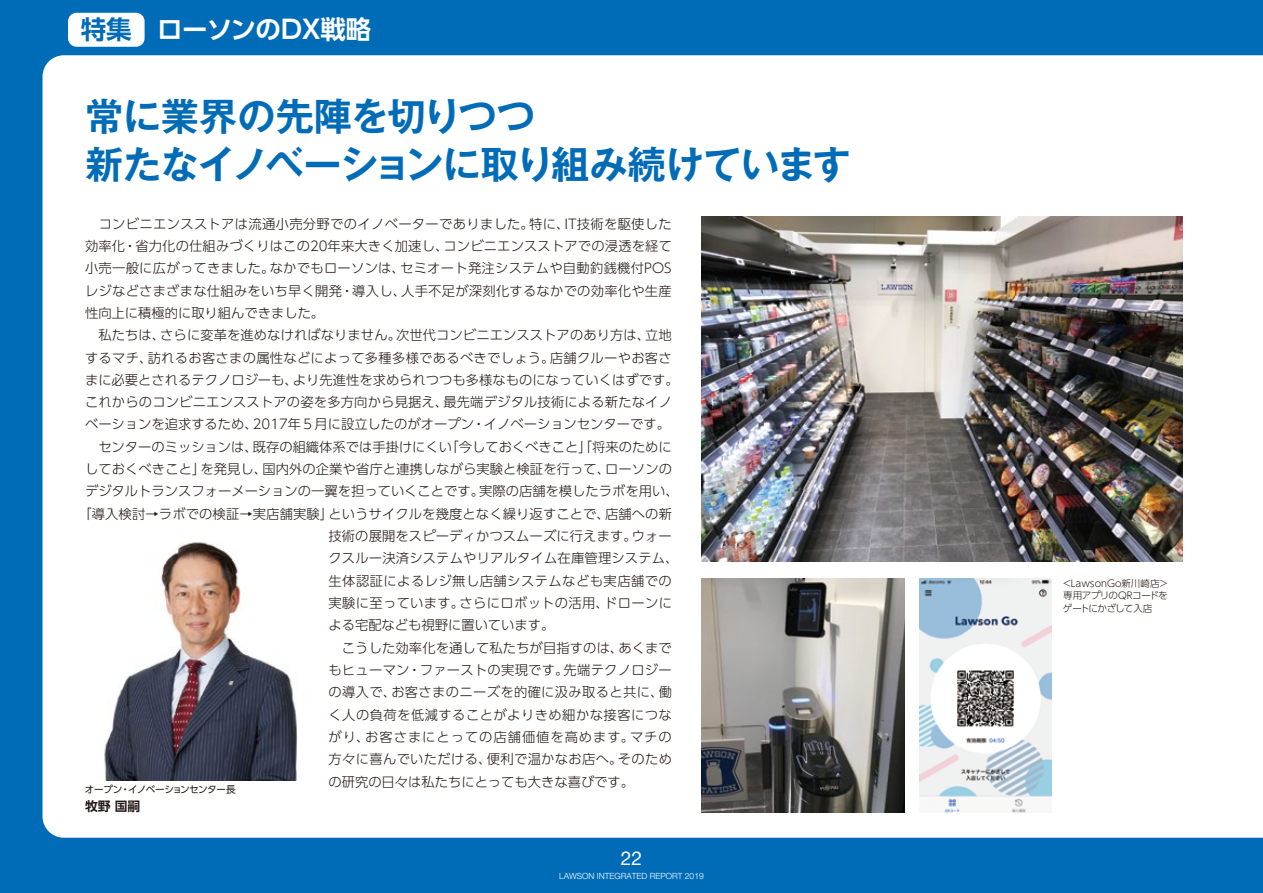
<style>
.page{position:relative;width:1263px;height:893px;background:#006cb8}
.page>*{position:absolute;margin:0;border:0;box-sizing:border-box;transform-origin:0 0}
.t1{font:700 38.25px/47.8px "Gothic MB101 Pro De";letter-spacing:-.02em;color:#006cb8}
.t2{font:700 25.5px "UD Shin Go Pro De";letter-spacing:-.005em;color:#fff}
.t3{font:700 25.5px "UD Shin Go Pro De";color:#006cb8}
.t4{font:19.2px "Helvetica Neue LT Std";color:#fff}
.t5{font:300 13.35px "UD Shin Go Pro";letter-spacing:.01em;color:#221815}
.t6{font:300 13.35px "UD Shin Go Pro";letter-spacing:.035em;color:#221815}
.t7{font:300 13.35px "UD Shin Go Pro";letter-spacing:.07em;color:#221815}
.t8{font:700 12.75px "UD Shin Go Pro De";color:#221815}
.t9{font:300 9.6px/12.8px "UD Shin Go Pro";letter-spacing:-.02em;color:#221815;text-align:justify}
.t10{font:9.6px "UD Shin Go Pro";letter-spacing:-.045em;color:#221815}
.t11{font:300 8.55px "Helvetica Neue LT Std";color:#fff}
</style>
<div class="page">
<div style="left:43px;top:55px;width:1220px;height:783px;background:#fff"></div>
<img style="left:702px;top:578px;width:202px;height:234px">
<img style="left:920px;top:578px;width:131px;height:234px">
<img style="left:85px;top:531px;width:226px;height:249px">
<img style="left:702px;top:217px;width:480px;height:344px">
<div style="left:68px;top:13px;width:77px;height:34px;background:#fff;border-radius:9px"></div>
<h2 class="t3" style="left:81px;top:9px;width:53px">特集</h2>
<h2 class="t2" style="left:157px;top:9px;width:216px">ローソンのDX戦略</h2>
<h1 class="t1" style="left:85px;top:88px;width:768px">常に業界の先陣を切りつつ<br>新たなイノベーションに取り組み続けています</h1>
<p class="t5" style="left:85px;top:213px;width:588px">　コンビニエンスストアは流通小売分野でのイノベーターでありました。特に、IT技術を駆使した</p>
<p class="t5" style="left:85px;top:235px;width:588px">効率化・省力化の仕組みづくりはこの20年来大きく加速し、コンビニエンスストアでの浸透を経て</p>
<p class="t5" style="left:85px;top:257px;width:588px">小売一般に広がってきました。なかでもローソンは、セミオート発注システムや自動釣銭機付POS</p>
<p class="t5" style="left:85px;top:280px;width:588px">レジなどさまざまな仕組みをいち早く開発・導入し、人手不足が深刻化するなかでの効率化や生産</p>
<p class="t5" style="left:85px;top:302px;width:241px">性向上に積極的に取り組んできました。</p>
<p class="t5" style="left:85px;top:324px;width:588px">　私たちは、さらに変革を進めなければなりません。次世代コンビニエンスストアのあり方は、立地</p>
<p class="t5" style="left:85px;top:347px;width:588px">するマチ、訪れるお客さまの属性などによって多種多様であるべきでしょう。店舗クルーやお客さ</p>
<p class="t5" style="left:85px;top:369px;width:595px">まに必要とされるテクノロジーも、より先進性を求められつつも多様なものになっていくはずです。</p>
<p class="t5" style="left:85px;top:391px;width:588px">これからのコンビニエンスストアの姿を多方向から見据え、最先端デジタル技術による新たなイノ</p>
<p class="t5" style="left:85px;top:414px;width:586px">ベーションを追求するため、2017年５月に設立したのがオープン・イノベーションセンターです。</p>
<p class="t5" style="left:85px;top:436px;width:588px">　センターのミッションは、既存の組織体系では手掛けにくい｢今しておくべきこと｣｢将来のために</p>
<p class="t5" style="left:85px;top:458px;width:588px">しておくべきこと｣を発見し、国内外の企業や省庁と連携しながら実験と検証を行って、ローソンの</p>
<p class="t5" style="left:85px;top:481px;width:595px">デジタルトランスフォーメーションの一翼を担っていくことです。実際の店舗を模したラボを用い、</p>
<p class="t5" style="left:78px;top:503px;width:595px">「導入検討→ラボでの検証→実店舗実験」というサイクルを幾度となく繰り返すことで、店舗への新</p>
<p class="t5" style="left:328px;top:525px;width:345px">技術の展開をスピーディかつスムーズに行えます。ウォー</p>
<p class="t5" style="left:328px;top:548px;width:351px">クスルー決済システムやリアルタイム在庫管理システム、</p>
<p class="t6" style="left:328px;top:570px;width:345px">生体認証によるレジ無し店舗システムなども実店舗での</p>
<p class="t5" style="left:328px;top:592px;width:345px">実験に至っています。さらにロボットの活用、ドローンに</p>
<p class="t5" style="left:328px;top:614px;width:227px">よる宅配なども視野に置いています。</p>
<p class="t5" style="left:328px;top:637px;width:345px">　こうした効率化を通して私たちが目指すのは、あくまで</p>
<p class="t5" style="left:328px;top:659px;width:345px">もヒューマン・ファーストの実現です。先端テクノロジー</p>
<p class="t5" style="left:328px;top:681px;width:345px">の導入で、お客さまのニーズを的確に汲み取ると共に、働</p>
<p class="t6" style="left:328px;top:704px;width:345px">く人の負荷を低減することがよりきめ細かな接客につな</p>
<p class="t7" style="left:328px;top:726px;width:345px">がり、お客さまにとっての店舗価値を高めます。マチの</p>
<p class="t5" style="left:328px;top:748px;width:345px">方々に喜んでいただける、便利で温かなお店へ。そのため</p>
<p class="t10" style="left:85px;top:781px;width:152px">オープン・イノベーションセンター長</p>
<p class="t5" style="left:328px;top:771px;width:307px">の研究の日々は私たちにとっても大きな喜びです。</p>
<p class="t8" style="left:85px;top:795px;width:57px">牧野 国嗣</p>
<h3 class="t4" style="left:621px;top:847px;width:23px">22</h3>
<p class="t11" style="left:559px;top:870px;width:146px">LAWSON INTEGRATED REPORT 2019</p>
<p class="t9" style="left:1063px;top:576px;width:106px">&lt;LawsonGo新川崎店&gt;専用アプリのQRコードをゲートにかざして入店</p>
</div>
